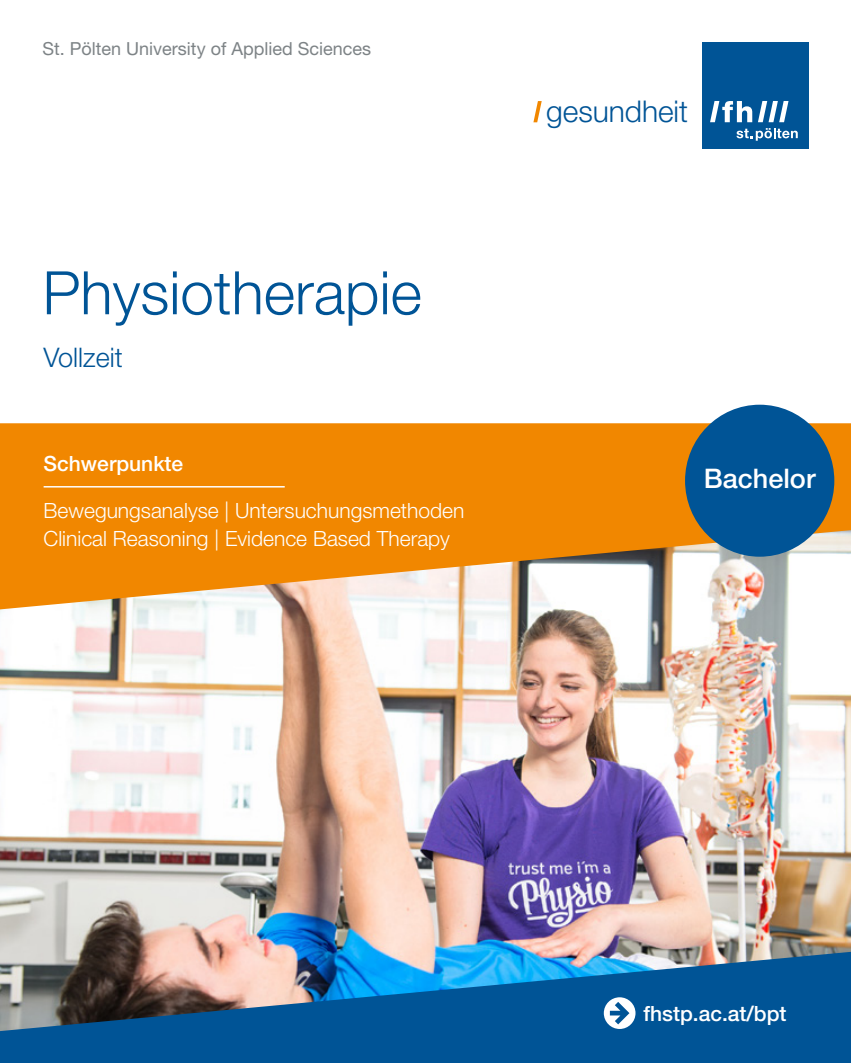
<style>
.page{position:relative;width:851px;height:1063px;background:#fff}
.page>*{position:absolute;margin:0;border:0;box-sizing:border-box;transform-origin:0 0}
.t1{font:300 60px "Helvetica Neue LT Pro";color:#005496}
.t2{font:300 30px "Helvetica Neue LT Std";letter-spacing:-.005em;color:#005496}
.t3{font:300 27px "Helvetica Neue LT Pro";color:#005496}
.t4{font:500 27px "Helvetica Neue LT Pro";color:#fff}
.t5{font:300 21px/28.5px "Helvetica Neue LT Pro";color:#fff}
.t6{font:500 21px "Helvetica Neue LT Pro";color:#fff}
.t7{font:18px "Helvetica Neue LT Pro";color:#7d8386}
</style>
<div class="page">
<img style="left:0;top:609px;width:850px;height:343px">
<svg style="left:0;top:952px;width:850px;height:111px;fill:#005496"></svg>
<svg style="left:0;top:423px;width:850px;height:186px;fill:#f18700"></svg>
<div style="left:702px;top:43px;width:106px;height:106px;background:#005496"></div>
<svg style="left:710px;top:101px;width:78px;height:21px"></svg>
<svg style="left:736px;top:128px;width:61px;height:13px"></svg>
<svg style="left:533px;top:101px;width:8px;height:21px"></svg>
<svg style="left:603px;top:997px;width:32px;height:32px"></svg>
<hr style="left:44px;top:486px;width:241px;height:2px;background:#fff">
<div style="left:685px;top:405px;width:149px;height:152px;background:#005496;border-radius:50%"></div>
<p class="t7" style="left:43px;top:38px;width:330px">St. Pölten University of Applied Sciences</p>
<h1 class="t1" style="left:43px;top:256px;width:380px">Physiotherapie</h1>
<p class="t3" style="left:44px;top:341px;width:81px">Vollzeit</p>
<p class="t6" style="left:44px;top:451px;width:141px">Schwerpunkte</p>
<p class="t5" style="left:44px;top:495px;width:422px">Bewegungsanalyse | Untersuchungsmethoden<br>Clinical Reasoning | Evidence Based Therapy</p>
<h2 class="t2" style="left:546px;top:93px;width:143px">gesundheit</h2>
<p class="t4" style="left:703px;top:462px;width:113px">Bachelor</p>
<p class="t6" style="left:643px;top:1001px;width:145px">fhstp.ac.at/bpt</p>
</div>
